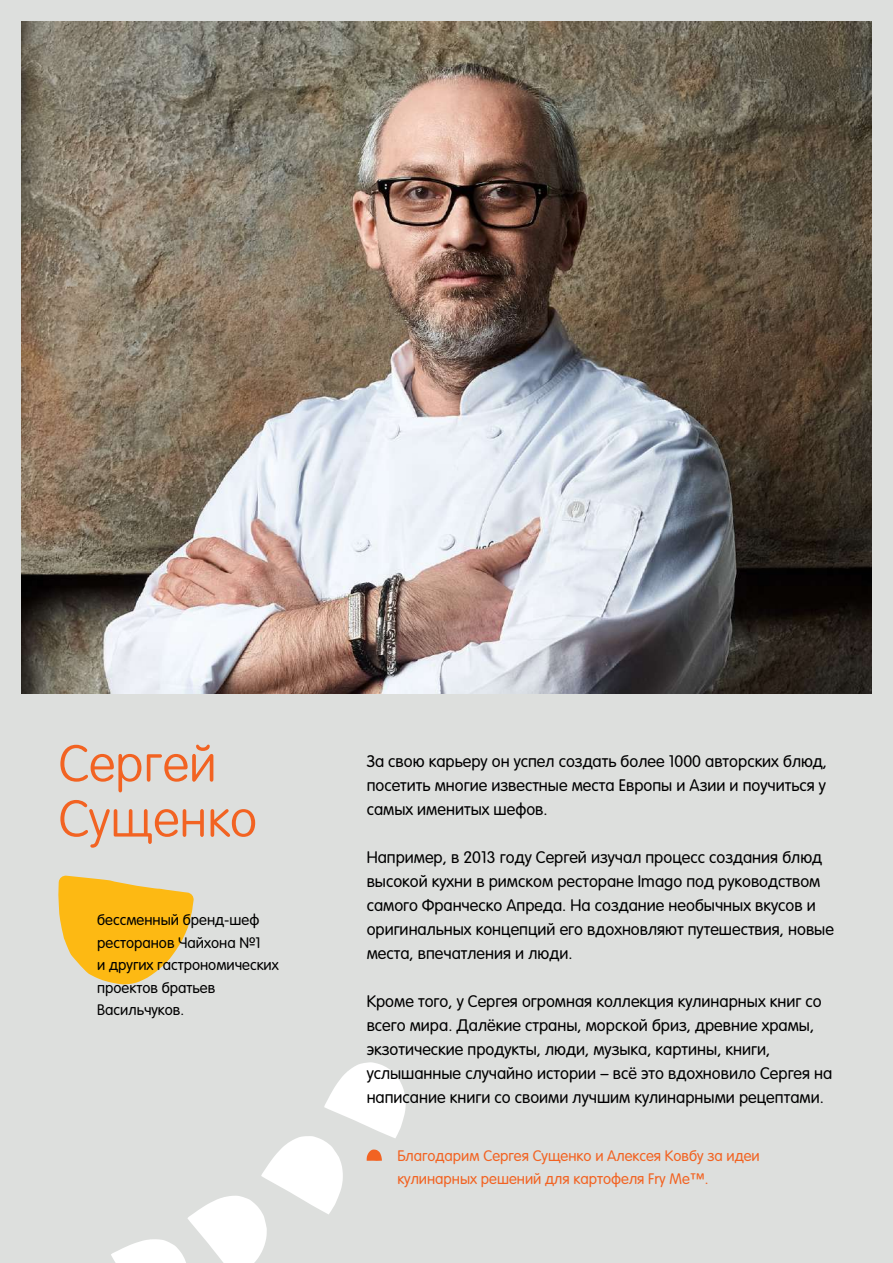
<style>
.page{position:relative;width:893px;height:1263px;background:#dddfdd}
.page>*{position:absolute;margin:0;border:0;box-sizing:border-box;transform-origin:0 0}
.t1{font:100 51px/55.2px "VAG Rounded LTCYR";color:#f26322}
.t2{font:300 16.5px/24px "VAG Rounded LTCYR";color:#000}
.t3{font:300 15px/22.5px "VAG Rounded LTCYR";color:#000}
.t4{font:300 15px/22.5px "VAG Rounded LTCYR";color:#f26322}
</style>
<div class="page">
<img style="left:21px;top:21px;width:851px;height:672px">
<svg style="left:58px;top:875px;width:136px;height:109px"></svg>
<svg style="left:111px;top:1062px;width:295px;height:201px"></svg>
<h1 class="t1" style="left:58px;top:738px;width:200px">Сергей<br>Сущенко</h1>
<p class="t3" style="left:97px;top:909px;width:183px">бессменный бренд-шеф ресторанов Чайхона №1<br>и других гастрономических проектов братьев<br>Васильчуков.</p>
<p class="t2" style="left:367px;top:749px;width:462px;text-align:justify">За свою карьеру он успел создать более 1000 авторских блюд, посетить многие известные места Европы и Азии и поучиться у самых именитых шефов.</p>
<p class="t2" style="left:367px;top:845px;width:469px">Например, в 2013 году Сергей изучал процесс создания блюд высокой кухни в римском ресторане Imago под руководством самого Франческо Апреда. На создание необычных вкусов и оригинальных концепций его вдохновляют путешествия, новые места, впечатления и люди.</p>
<p class="t2" style="left:367px;top:989px;width:467px">Кроме того, у Сергея огромная коллекция кулинарных книг со всего мира. Далёкие страны, морской бриз, древние храмы, экзотические продукты, люди, музыка, картины, книги, услышанные случайно истории – всё это вдохновило Сергея на написание книги со своими лучшим кулинарными рецептами.</p>
<p class="t4" style="left:397px;top:1145px;width:364px">Благодарим Сергея Сущенко и Алексея Ковбу за идеи кулинарных решений для картофеля Fry Me™.</p>
</div>
